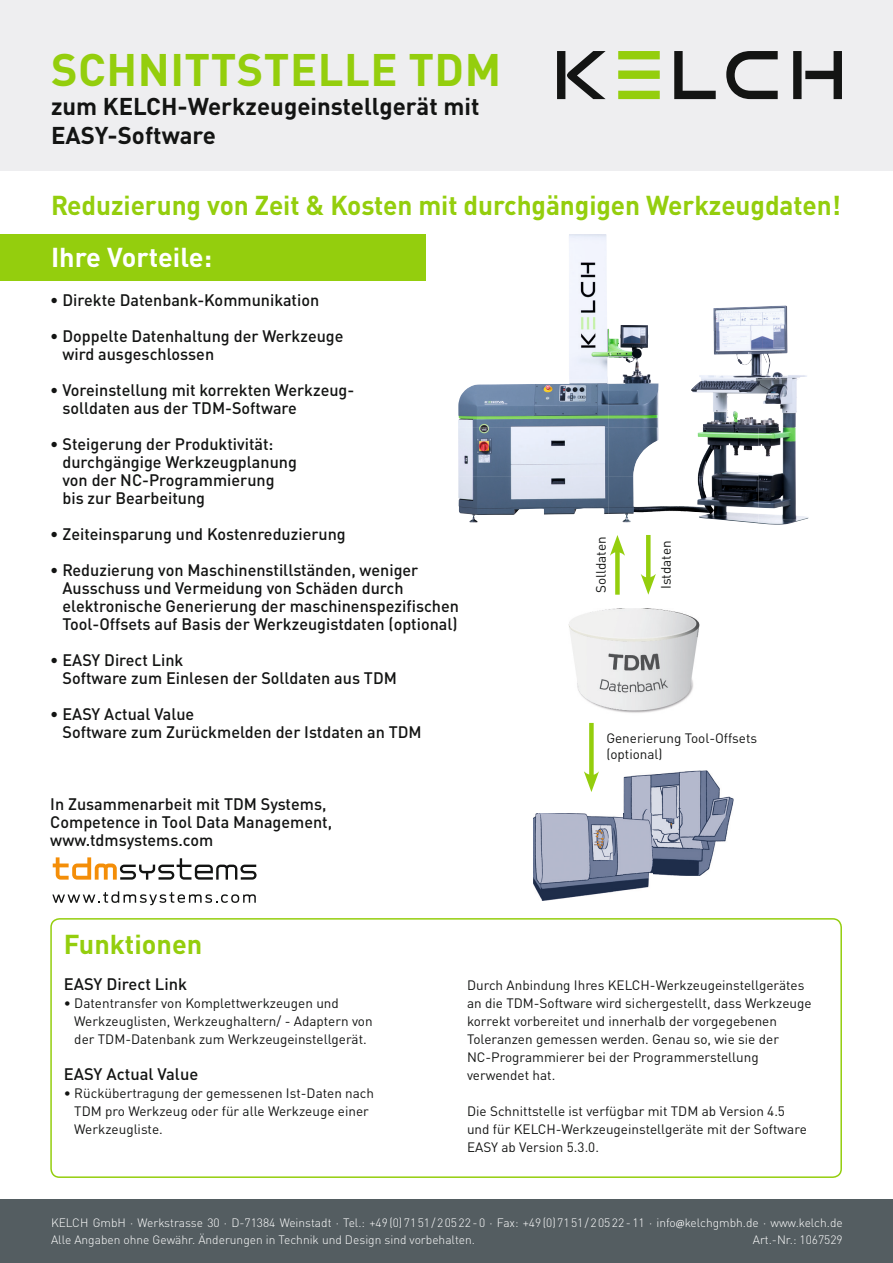
<style>
.page{position:relative;width:893px;height:1263px;background:#fff}
.page>*{position:absolute;margin:0;border:0;box-sizing:border-box;transform-origin:0 0}
.t1{font:700 45px "DINOT";letter-spacing:.01em;color:#94ce0d}
.t2{font:700 27px "DINOT";letter-spacing:-.005em;color:#94ce0d}
.t3{font:700 27px "DINOT";color:#fff}
.t4{font:700 24px/28.8px "DINOT";color:#131413}
.t5{font:500 16.5px/18px "DINOT";color:#131413}
.t6{font:13.5px/18px "DINOT";color:#131413}
.t7{font:300 12px/17.5px "DINOT";color:#fff}
.s1{font-family:"Myriad Pro";font-weight:400}
</style>
<div class="page">
<div style="left:0;top:1199px;width:893px;height:64px;background:#545d61"></div>
<div style="left:0;top:0;width:893px;height:171px;background:#eeeef0"></div>
<svg style="left:557px;top:51px;width:49px;height:48px"></svg>
<svg style="left:674px;top:51px;width:42px;height:48px"></svg>
<svg style="left:726px;top:51px;width:52px;height:48px"></svg>
<svg style="left:793px;top:51px;width:49px;height:48px"></svg>
<svg style="left:618px;top:51px;width:42px;height:48px"></svg>
<div style="left:0;top:234px;width:425px;height:46px;background:#94ce0d"></div>
<div style="left:50px;top:918px;width:792px;height:260px;border:2px solid #94ce0d;border-radius:9px"></div>
<div style="left:646px;top:535px;width:5px;height:47px;background:#94ce0d"></div>
<svg style="left:641px;top:574px;width:15px;height:21px"></svg>
<div style="left:615px;top:547px;width:5px;height:48px;background:#94ce0d"></div>
<svg style="left:610px;top:535px;width:15px;height:21px"></svg>
<div style="left:589px;top:723px;width:5px;height:56px;background:#94ce0d"></div>
<svg style="left:584px;top:771px;width:15px;height:21px"></svg>
<img style="left:569px;top:234px;width:39px;height:145px">
<img style="left:608px;top:325px;width:28px;height:55px">
<img style="left:713px;top:305px;width:74px;height:26px">
<img style="left:699px;top:331px;width:108px;height:48px">
<img style="left:458px;top:379px;width:150px;height:143px">
<img style="left:691px;top:379px;width:88px;height:49px">
<img style="left:697px;top:428px;width:61px;height:48px">
<img style="left:758px;top:428px;width:49px;height:97px">
<img style="left:697px;top:476px;width:15px;height:21px">
<svg style="left:53px;top:857px;width:204px;height:23px"></svg>
<svg style="left:52px;top:891px;width:204px;height:14px"></svg>
<img style="left:568px;top:609px;width:132px;height:104px">
<img style="left:624px;top:770px;width:109px;height:106px">
<img style="left:533px;top:813px;width:116px;height:87px">
<img style="left:624px;top:813px;width:29px;height:63px">
<h1 class="t1" style="left:51px;top:40px;width:451px">SCHNITTSTELLE TDM</h1>
<h3 class="t4" style="left:51px;top:91px;width:430px">zum KELCH-Werkzeugeinstellgerät mit<br>EASY-Software</h3>
<h2 class="t2" style="left:51px;top:188px;width:791px">Reduzierung von Zeit &amp; Kosten mit durchgängigen Werkzeugdaten!</h2>
<h2 class="t3" style="left:51px;top:240px;width:163px">Ihre Vorteile:</h2>
<p class="t5" style="left:50px;top:291px;width:270px">• Direkte Datenbank-Kommunikation</p>
<p class="t5" style="left:62px;top:327px;width:283px;text-indent:-12px">• Doppelte Datenhaltung der Werkzeuge wird ausgeschlossen</p>
<p class="t5" style="left:62px;top:381px;width:293px;text-indent:-12px">• Voreinstellung mit korrekten Werkzeug&shy;solldaten aus der TDM-Software</p>
<p class="t5" style="left:62px;top:435px;width:236px;text-indent:-12px">• Steigerung der Produktivität: durchgängige Werkzeugplanung von der NC-Programmierung bis zur Bearbeitung</p>
<p class="t5" style="left:50px;top:525px;width:297px">• Zeiteinsparung und Kostenreduzierung</p>
<p class="t5" style="left:62px;top:561px;width:398px;text-indent:-12px">• Reduzierung von Maschinenstillständen, weniger Ausschuss und Vermeidung von Schäden durch elektronische Generierung der maschinenspezifischen Tool-Offsets auf Basis der Werkzeugistdaten (optional)</p>
<p class="t5" style="left:62px;top:651px;width:336px;text-indent:-12px">• EASY Direct Link<br>Software zum Einlesen der Solldaten aus TDM</p>
<p class="t5" style="left:62px;top:705px;width:361px;text-indent:-12px">• EASY Actual Value<br>Software zum Zurückmelden der Istdaten an TDM</p>
<p class="t5" style="left:50px;top:795px;width:283px">In Zusammenarbeit mit TDM Systems,<br>Competence in Tool Data Management, www.tdmsystems.com</p>
<p class="t6" style="left:592px;top:593px;width:58px;rotate:-90deg">Solldaten</p>
<p class="t6" style="left:657px;top:589px;width:50px;rotate:-90deg">Istdaten</p>
<p class="t6" style="left:606px;top:730px;width:152px;line-height:16.2px">Generierung Tool-Offsets (optional)</p>
<h2 class="t2" style="left:64px;top:927px;width:140px">Funktionen</h2>
<p class="t5" style="left:64px;top:975px;width:125px">EASY Direct Link</p>
<p class="t6" style="left:74px;top:994px;width:300px;text-indent:-11px">• Datentransfer von Komplettwerkzeugen und<br>Werkzeuglisten, Werkzeughaltern/ - Adaptern von der TDM-Datenbank zum Werkzeugeinstellgerät.</p>
<p class="t5" style="left:64px;top:1065px;width:136px">EASY Actual Value</p>
<p class="t6" style="left:74px;top:1084px;width:301px;text-indent:-11px">• Rückübertragung der gemessenen Ist-Daten nach<br>TDM pro Werkzeug oder für alle Werkzeuge einer<br>Werkzeugliste.</p>
<p class="t6" style="left:467px;top:976px;width:346px">Durch Anbindung Ihres KELCH-Werkzeugeinstellgerätes an die TDM-Software wird sichergestellt, dass Werkzeuge korrekt vorbereitet und innerhalb der vorgegebenen Toleranzen gemessen werden. Genau so, wie sie der NC-Programmierer bei der Programmerstellung verwendet hat.</p>
<p class="t6" style="left:467px;top:1102px;width:341px">Die Schnittstelle ist verfügbar mit TDM ab Version 4.5 und für KELCH-Werkzeugeinstellgeräte mit der Software<br>EASY ab Version 5.3.0.</p>
<p class="t7" style="left:51px;top:1213px;width:793px">KELCH GmbH · Werkstrasse 30 · D-71384 Weinstadt · Tel.: +49 (0) 71 51 / 2 05 22 - 0 · Fax: +49 (0) 71 51 / 2 05 22 - 11 · info<span class="s1">@</span>kelchgmbh.de · www.kelch.de<br>Alle Angaben ohne Gewähr. Änderungen in Technik und Design sind vorbehalten.</p>
<p class="t7" style="left:753px;top:1231px;width:92px">Art.-Nr.: 1067529</p>
</div>
